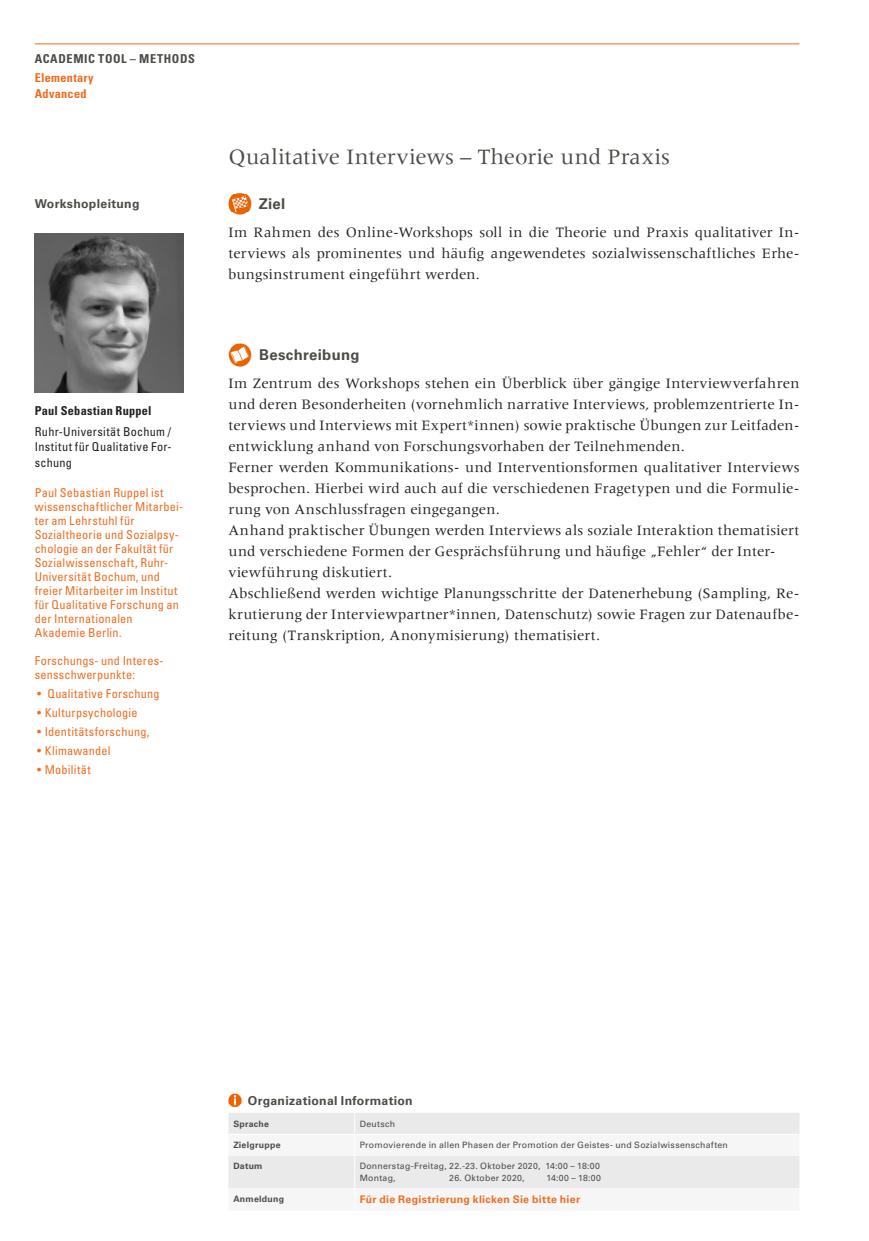
<style>
.page{position:relative;width:869px;height:1241px;background:#fff}
.page>*{position:absolute;margin:0;border:0;box-sizing:border-box;transform-origin:0 0}
.Kurse{font:22.75px "Meridien LT Std";letter-spacing:-.005em;color:#4c4b46}
.Mengentext{font:14.88px/21px "Meridien LT Std";letter-spacing:.01em;color:#231f20;text-align:justify}
.Mengentext-2{font:14.88px "Meridien LT Std";letter-spacing:.03em;color:#231f20}
.Objective_Descriptio{font:700 14.88px "Univers LT Std";letter-spacing:.02em;color:#4c4b46}
.Trainer_Biografie{font:condensed 12.25px/14px "Univers LT Std";letter-spacing:.02em;color:#ef6d20}
.Trainer_Einrichtung{font:condensed 12.25px/15.8px "Univers LT Std";letter-spacing:.025em;color:#231f20;text-align:justify}
.Tabelle_Headline{font:700 12.25px "Univers LT Std";letter-spacing:.025em;color:#4c4b46}
.Kopf_Tools{font:700 condensed 12.25px "Univers LT Std";letter-spacing:.05em;color:#4c4b46}
.Trainer_Name{font:700 condensed 12.25px "Univers LT Std";letter-spacing:.02em;color:#231f20}
.Kopf_links_Einstufun{font:700 condensed 12.25px "Univers LT Std";letter-spacing:.02em;color:#ef6d20}
.Headlines__Trainer{font:700 12.25px "Univers LT Std";letter-spacing:.025em;color:#4c4b46}
.Tabelle_Mengentext{font:700 10.5px "Univers LT Std";letter-spacing:.03em;color:#ef6d20}
.Tabelle_Mengentext-2{font:8.75px "Univers LT Std";letter-spacing:.03em;color:#4c4b46}
.Tabelle_Bold{font:700 8.75px "Univers LT Std";letter-spacing:.03em;color:#4c4b46}
</style>
<div class="page">
<hr style="left:35px;top:43px;width:764px;height:1px;background:#ef6d20">
<img style="left:228px;top:192px;width:23px;height:23px">
<img style="left:228px;top:343px;width:24px;height:23px">
<svg style="left:228px;top:1093px;width:13px;height:13px"></svg>
<svg style="left:228px;top:1113px;width:571px;height:75px"></svg>
<hr style="left:228px;top:1133px;width:126px;height:1px;background:#fff">
<img style="left:35px;top:234px;width:149px;height:158px">
<p class="Kopf_Tools" style="left:35px;top:52px;width:161px">ACADEMIC TOOL – METHODS</p>
<p class="Kopf_links_Einstufun" style="left:35px;top:70px;width:60px">Elementary</p>
<p class="Kopf_links_Einstufun" style="left:35px;top:86px;width:53px">Advanced</p>
<p class="Headlines__Trainer" style="left:35px;top:197px;width:106px">Workshopleitung</p>
<p class="Trainer_Name" style="left:35px;top:403px;width:118px">Paul Sebastian Ruppel</p>
<p class="Trainer_Einrichtung" style="left:35px;top:423px;width:138px">Ruhr-Universität Bochum / Institut für Qualitative For&shy;schung</p>
<p class="Trainer_Biografie" style="left:35px;top:485px;width:150px">Paul Sebastian Ruppel ist wissenschaftlicher Mitarbei&shy;ter am Lehrstuhl für</p>
<p class="Trainer_Biografie" style="left:35px;top:527px;width:146px">Sozialtheorie und Sozialpsy&shy;chologie an der Fakultät für<br>Sozialwissenschaft, Ruhr-<br>Universität Bochum, und freier Mitarbeiter im Institut für Qualitative Forschung an der Internationalen</p>
<p class="Trainer_Biografie" style="left:35px;top:625px;width:89px">Akademie Berlin.</p>
<p class="Trainer_Biografie" style="left:35px;top:653px;width:130px">Forschungs- und Interes&shy;sensschwerpunkte:</p>
<p class="Trainer_Biografie" style="left:37px;top:686px;width:124px">• Qualitative Forschung</p>
<p class="Trainer_Biografie" style="left:37px;top:705px;width:102px">• Kulturpsychologie</p>
<p class="Trainer_Biografie" style="left:37px;top:724px;width:114px">• Identitätsforschung,</p>
<p class="Trainer_Biografie" style="left:37px;top:743px;width:75px">• Klimawandel</p>
<p class="Trainer_Biografie" style="left:37px;top:762px;width:55px">• Mobilität</p>
<p class="Kurse" style="left:228px;top:144px;width:443px">Qualitative Interviews – Theorie und Praxis</p>
<p class="Objective_Descriptio" style="left:259px;top:195px;width:28px">Ziel</p>
<p class="Mengentext" style="left:228px;top:222px;width:572px">Im Rahmen des Online-Workshops soll in die Theorie und Praxis qualitativer In&shy;terviews als prominentes und häufig angewendetes sozialwissenschaftliches Erhe&shy;bungsinstrument eingeführt werden.</p>
<p class="Objective_Descriptio" style="left:259px;top:346px;width:102px">Beschreibung</p>
<p class="Mengentext" style="left:228px;top:373px;width:572px">Im Zentrum des Workshops stehen ein Überblick über gängige Interviewverfahren und deren Besonderheiten (vornehmlich narrative Interviews, problemzentrierte In&shy;terviews und Interviews mit Expert*innen) sowie praktische Übungen zur Leitfaden&shy;entwicklung anhand von Forschungsvorhaben der Teilnehmenden.</p>
<p class="Mengentext" style="left:228px;top:457px;width:572px">Ferner werden Kommunikations- und Interventionsformen qualitativer Interviews besprochen. Hierbei wird auch auf die verschiedenen Fragetypen und die Formulie&shy;rung von Anschlussfragen eingegangen.</p>
<p class="Mengentext" style="left:228px;top:520px;width:572px">Anhand praktischer Übungen werden Interviews als soziale Interaktion thematisiert und verschiedene Formen der Gesprächsführung und häufige „Fehler“ der Inter-</p>
<p class="Mengentext-2" style="left:228px;top:564px;width:165px">viewführung diskutiert.</p>
<p class="Mengentext" style="left:228px;top:583px;width:572px">Abschließend werden wichtige Planungsschritte der Datenerhebung (Sampling, Re&shy;krutierung der Interviewpartner*innen, Datenschutz) sowie Fragen zur Datenaufbe&shy;reitung (Transkription, Anonymisierung) thematisiert.</p>
<p class="Tabelle_Headline" style="left:248px;top:1093px;width:166px">Organizational Information</p>
<p class="Tabelle_Bold" style="left:233px;top:1118px;width:37px">Sprache</p>
<p class="Tabelle_Mengentext-2" style="left:359px;top:1118px;width:37px">Deutsch</p>
<p class="Tabelle_Bold" style="left:233px;top:1139px;width:49px">Zielgruppe</p>
<p class="Tabelle_Mengentext-2" style="left:359px;top:1139px;width:369px">Promovierende in allen Phasen der Promotion der Geistes- und Sozialwissenschaften</p>
<p class="Tabelle_Bold" style="left:233px;top:1160px;width:31px">Datum</p>
<p class="Tabelle_Mengentext-2" style="left:359px;top:1160px;width:241px">Donnerstag-Freitag, 22.-23. Oktober 2020, 14:00 – 18:00</p>
<p class="Tabelle_Mengentext-2" style="left:359px;top:1172px;width:37px">Montag,</p>
<p class="Tabelle_Mengentext-2" style="left:449px;top:1172px;width:77px">26. Oktober 2020,</p>
<p class="Tabelle_Mengentext-2" style="left:546px;top:1172px;width:56px">14:00 – 18:00</p>
<p class="Tabelle_Bold" style="left:233px;top:1193px;width:52px">Anmeldung</p>
<p class="Tabelle_Mengentext" style="left:359px;top:1193px;width:222px">Für die Registrierung klicken Sie bitte hier</p>
</div>
